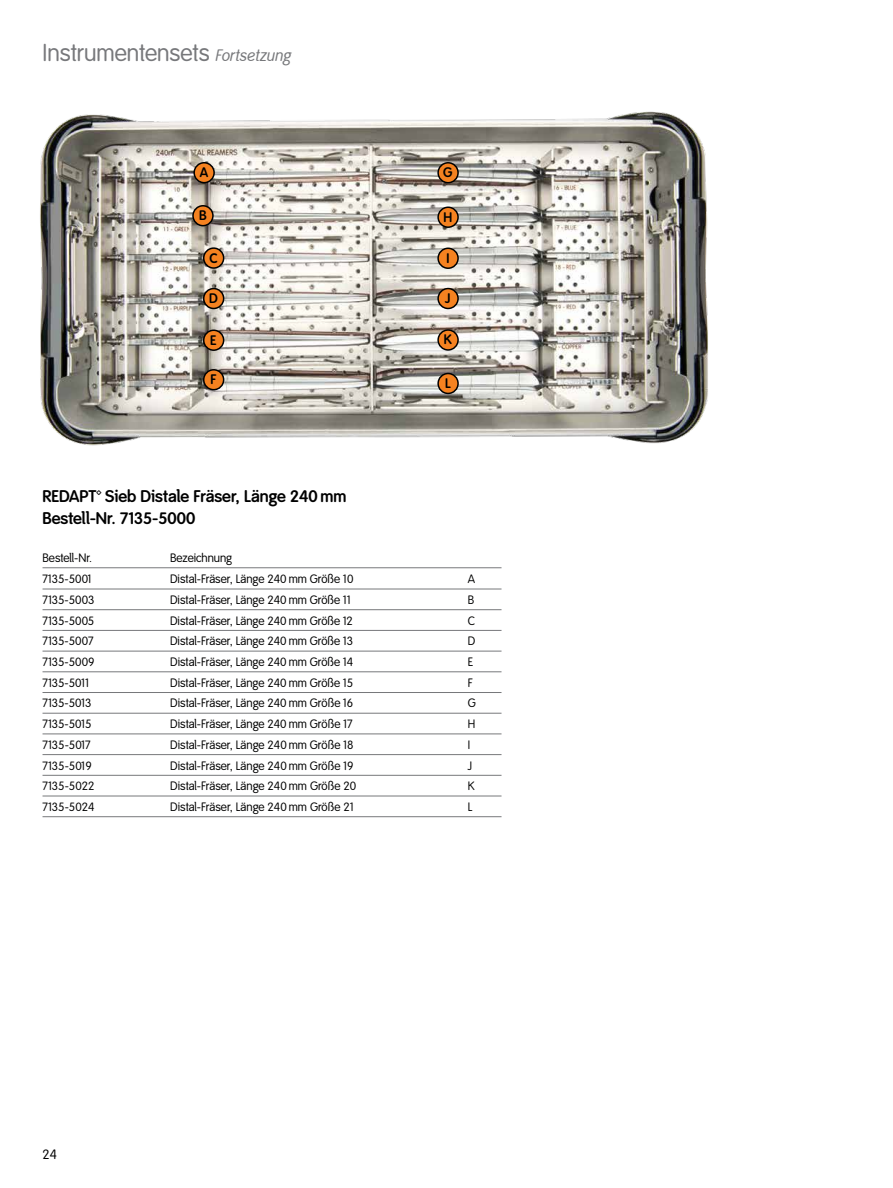
<style>
.page{position:relative;width:893px;height:1188px;background:#fff}
.page>*{position:absolute;margin:0;border:0;box-sizing:border-box;transform-origin:0 0}
.t1{font:24px "Smith&Nephew";color:#77787b}
.t2{font:700 16.5px/22.8px "Smith&Nephew";color:#000}
.t3{font:700 13.5px "Smith&Nephew";color:#000}
.t4{font:13.5px "Smith&Nephew";color:#000}
.t5{font:12px "Smith&Nephew";color:#000}
.s1{font-style:italic;font-size:16.5px}
</style>
<div class="page">
<hr style="left:43px;top:567px;width:458px;height:1px;background:#77787b">
<hr style="left:43px;top:589px;width:458px;height:1px;background:#77787b">
<hr style="left:43px;top:609px;width:458px;height:1px;background:#77787b">
<hr style="left:43px;top:630px;width:458px;height:1px;background:#77787b">
<hr style="left:43px;top:651px;width:458px;height:1px;background:#77787b">
<hr style="left:43px;top:671px;width:458px;height:1px;background:#77787b">
<hr style="left:43px;top:692px;width:458px;height:1px;background:#77787b">
<hr style="left:43px;top:713px;width:458px;height:1px;background:#77787b">
<hr style="left:43px;top:734px;width:458px;height:1px;background:#77787b">
<hr style="left:43px;top:754px;width:458px;height:1px;background:#77787b">
<hr style="left:43px;top:775px;width:458px;height:1px;background:#77787b">
<hr style="left:43px;top:796px;width:458px;height:1px;background:#77787b">
<hr style="left:43px;top:816px;width:458px;height:1px;background:#77787b">
<img style="left:40px;top:111px;width:668px;height:335px">
<div style="left:194px;top:163px;width:20px;height:20px;background:#f58220;border-radius:50%"></div>
<div style="left:193px;top:162px;width:22px;height:21px;border:2px solid #000;border-radius:50%"></div>
<div style="left:193px;top:206px;width:20px;height:20px;background:#f58220;border-radius:50%"></div>
<div style="left:192px;top:205px;width:22px;height:21px;border:2px solid #000;border-radius:50%"></div>
<div style="left:438px;top:374px;width:20px;height:19px;background:#f58220;border-radius:50%"></div>
<div style="left:437px;top:373px;width:22px;height:21px;border:2px solid #000;border-radius:50%"></div>
<div style="left:204px;top:248px;width:20px;height:20px;background:#f58220;border-radius:50%"></div>
<div style="left:203px;top:247px;width:21px;height:22px;border:2px solid #000;border-radius:50%"></div>
<div style="left:204px;top:289px;width:20px;height:19px;background:#f58220;border-radius:50%"></div>
<div style="left:203px;top:288px;width:21px;height:21px;border:2px solid #000;border-radius:50%"></div>
<div style="left:204px;top:330px;width:20px;height:20px;background:#f58220;border-radius:50%"></div>
<div style="left:203px;top:330px;width:21px;height:21px;border:2px solid #000;border-radius:50%"></div>
<div style="left:204px;top:370px;width:20px;height:20px;background:#f58220;border-radius:50%"></div>
<div style="left:203px;top:369px;width:21px;height:21px;border:2px solid #000;border-radius:50%"></div>
<div style="left:438px;top:163px;width:20px;height:20px;background:#f58220;border-radius:50%"></div>
<div style="left:437px;top:162px;width:22px;height:21px;border:2px solid #000;border-radius:50%"></div>
<div style="left:438px;top:207px;width:20px;height:20px;background:#f58220;border-radius:50%"></div>
<div style="left:437px;top:207px;width:22px;height:21px;border:2px solid #000;border-radius:50%"></div>
<div style="left:438px;top:248px;width:20px;height:20px;background:#f58220;border-radius:50%"></div>
<div style="left:437px;top:248px;width:22px;height:21px;border:2px solid #000;border-radius:50%"></div>
<div style="left:438px;top:289px;width:20px;height:19px;background:#f58220;border-radius:50%"></div>
<div style="left:437px;top:288px;width:22px;height:21px;border:2px solid #000;border-radius:50%"></div>
<div style="left:438px;top:330px;width:20px;height:20px;background:#f58220;border-radius:50%"></div>
<div style="left:437px;top:329px;width:22px;height:22px;border:2px solid #000;border-radius:50%"></div>
<h1 class="t1" style="left:43px;top:39px;width:250px">Instrumentensets <span class="s1">Fortsetzung</span></h1>
<p class="t3" style="left:200px;top:164px;width:10px">A</p>
<p class="t3" style="left:199px;top:207px;width:9px">B</p>
<p class="t3" style="left:209px;top:249px;width:10px">C</p>
<p class="t3" style="left:209px;top:290px;width:10px">D</p>
<p class="t3" style="left:210px;top:331px;width:8px">E</p>
<p class="t3" style="left:211px;top:371px;width:7px">F</p>
<p class="t3" style="left:443px;top:164px;width:11px">G</p>
<p class="t3" style="left:443px;top:208px;width:10px">H</p>
<p class="t3" style="left:446px;top:249px;width:5px">I</p>
<p class="t3" style="left:445px;top:290px;width:7px">J</p>
<p class="t3" style="left:444px;top:331px;width:10px">K</p>
<p class="t3" style="left:445px;top:375px;width:7px">L</p>
<h2 class="t2" style="left:43px;top:485px;width:306px">REDAPT™ Sieb Distale Fräser, Länge 240 mm<br>Bestell-Nr. 7135-5000</h2>
<p class="t5" style="left:43px;top:551px;width:51px">Bestell-Nr.</p>
<p class="t5" style="left:170px;top:551px;width:64px">Bezeichnung</p>
<p class="t5" style="left:43px;top:572px;width:51px">7135-5001</p>
<p class="t5" style="left:170px;top:572px;width:185px">Distal-Fräser, Länge 240 mm Größe 10</p>
<p class="t5" style="left:468px;top:572px;width:9px">A</p>
<p class="t5" style="left:43px;top:593px;width:53px">7135-5003</p>
<p class="t5" style="left:170px;top:593px;width:183px">Distal-Fräser, Länge 240 mm Größe 11</p>
<p class="t5" style="left:468px;top:593px;width:8px">B</p>
<p class="t5" style="left:43px;top:614px;width:53px">7135-5005</p>
<p class="t5" style="left:170px;top:614px;width:184px">Distal-Fräser, Länge 240 mm Größe 12</p>
<p class="t5" style="left:468px;top:614px;width:9px">C</p>
<p class="t5" style="left:43px;top:634px;width:52px">7135-5007</p>
<p class="t5" style="left:170px;top:634px;width:184px">Distal-Fräser, Länge 240 mm Größe 13</p>
<p class="t5" style="left:468px;top:634px;width:9px">D</p>
<p class="t5" style="left:43px;top:655px;width:53px">7135-5009</p>
<p class="t5" style="left:170px;top:655px;width:185px">Distal-Fräser, Länge 240 mm Größe 14</p>
<p class="t5" style="left:468px;top:655px;width:7px">E</p>
<p class="t5" style="left:43px;top:676px;width:49px">7135-5011</p>
<p class="t5" style="left:170px;top:676px;width:185px">Distal-Fräser, Länge 240 mm Größe 15</p>
<p class="t5" style="left:468px;top:676px;width:7px">F</p>
<p class="t5" style="left:43px;top:696px;width:50px">7135-5013</p>
<p class="t5" style="left:170px;top:696px;width:185px">Distal-Fräser, Länge 240 mm Größe 16</p>
<p class="t5" style="left:468px;top:696px;width:10px">G</p>
<p class="t5" style="left:43px;top:717px;width:50px">7135-5015</p>
<p class="t5" style="left:170px;top:717px;width:184px">Distal-Fräser, Länge 240 mm Größe 17</p>
<p class="t5" style="left:468px;top:717px;width:9px">H</p>
<p class="t5" style="left:43px;top:738px;width:50px">7135-5017</p>
<p class="t5" style="left:170px;top:738px;width:185px">Distal-Fräser, Länge 240 mm Größe 18</p>
<p class="t5" style="left:468px;top:738px;width:4px">I</p>
<p class="t5" style="left:43px;top:758px;width:51px">7135-5019</p>
<p class="t5" style="left:170px;top:758px;width:185px">Distal-Fräser, Länge 240 mm Größe 19</p>
<p class="t5" style="left:468px;top:758px;width:6px">J</p>
<p class="t5" style="left:43px;top:779px;width:53px">7135-5022</p>
<p class="t5" style="left:170px;top:779px;width:187px">Distal-Fräser, Länge 240 mm Größe 20</p>
<p class="t5" style="left:468px;top:779px;width:8px">K</p>
<p class="t5" style="left:43px;top:800px;width:53px">7135-5024</p>
<p class="t5" style="left:170px;top:800px;width:185px">Distal-Fräser, Länge 240 mm Größe 21</p>
<p class="t5" style="left:468px;top:800px;width:6px">L</p>
<p class="t4" style="left:43px;top:1146px;width:16px">24</p>
</div>
